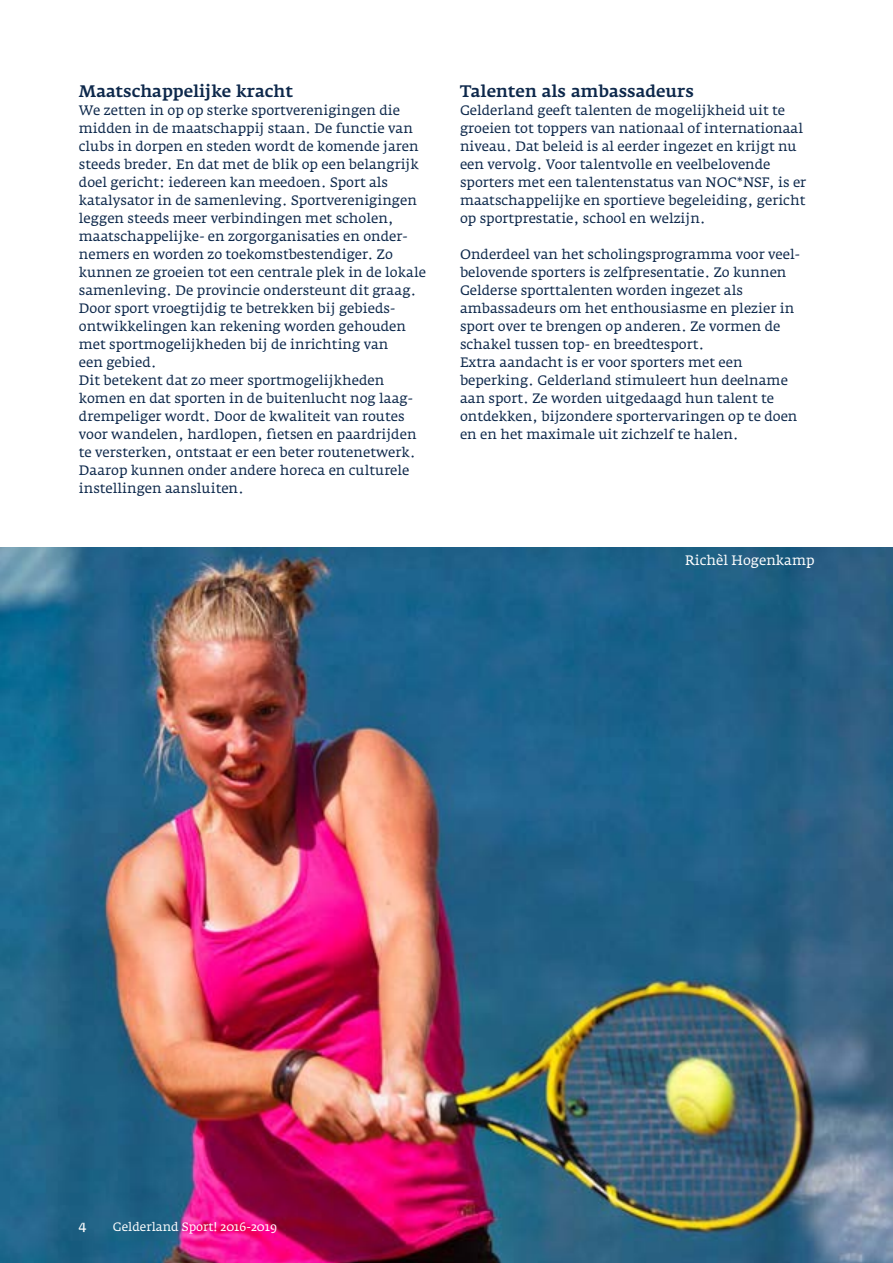
<style>
.page{position:relative;width:893px;height:1263px;background:#fff}
.page>*{position:absolute;margin:0;border:0;box-sizing:border-box;transform-origin:0 0}
.t1{font:16.5px "Fedra Serif A Medium TF";color:#0d284b}
.t2{font:15px "Fedra Serif A Book SC";color:#fff}
.t3{font:13.5px/18px "Fedra Serif A";color:#0d284b}
.t4{font:13.5px "Fedra Serif A";color:#fff}
.t5{font:12px "Fedra Serif A";color:#fff}
</style>
<div class="page">
<img style="left:0;top:547px;width:893px;height:716px">
<p class="t1" style="left:79px;top:82px;width:216px">Maatschappelijke kracht</p>
<p class="t3" style="left:79px;top:101px;width:349px">We zetten in op op sterke sportverenigingen die midden in de maatschappij staan. De functie van clubs in dorpen en steden wordt de komende jaren steeds breder. En dat met de blik op een belangrijk doel gericht: iedereen kan meedoen. Sport als katalysator in de samenleving. Sportverenigingen leggen steeds meer verbindingen met scholen, maatschappelijke- en zorgorganisaties en onder&shy;nemers en worden zo toekomstbestendiger. Zo kunnen ze groeien tot een centrale plek in de lokale samenleving. De provincie ondersteunt dit graag.<br>Door sport vroegtijdig te betrekken bij gebieds&shy;ontwikkelingen kan rekening worden gehouden met sportmogelijkheden bij de inrichting van<br>een gebied.<br>Dit betekent dat zo meer sportmogelijkheden komen en dat sporten in de buitenlucht nog laag&shy;drempeliger wordt. Door de kwaliteit van routes voor wandelen, hardlopen, fietsen en paardrijden te versterken, ontstaat er een beter routenetwerk.<br>Daarop kunnen onder andere horeca en culturele instellingen aansluiten.</p>
<p class="t1" style="left:460px;top:82px;width:235px">Talenten als ambassadeurs</p>
<p class="t3" style="left:460px;top:101px;width:348px">Gelderland geeft talenten de mogelijkheid uit te groeien tot toppers van nationaal of internationaal niveau. Dat beleid is al eerder ingezet en krijgt nu een vervolg. Voor talentvolle en veelbelovende sporters met een talentenstatus van NOC*NSF, is er maatschappelijke en sportieve begeleiding, gericht op sportprestatie, school en welzijn.</p>
<p class="t3" style="left:460px;top:245px;width:340px">Onderdeel van het scholingsprogramma voor veel&shy;belovende sporters is zelfpresentatie. Zo kunnen Gelderse sporttalenten worden ingezet als ambassadeurs om het enthousiasme en plezier in sport over te brengen op anderen. Ze vormen de schakel tussen top- en breedtesport.<br>Extra aandacht is er voor sporters met een beperking. Gelderland stimuleert hun deelname aan sport. Ze worden uitgedaagd hun talent te ontdekken, bijzondere sportervaringen op te doen en en het maximale uit zichzelf te halen.</p>
<p class="t4" style="left:685px;top:552px;width:131px">Richèl Hogenkamp</p>
<p class="t2" style="left:79px;top:1217px;width:9px">4</p>
<p class="t5" style="left:113px;top:1220px;width:165px">Gelderland Sport! 2016-2019</p>
</div>
